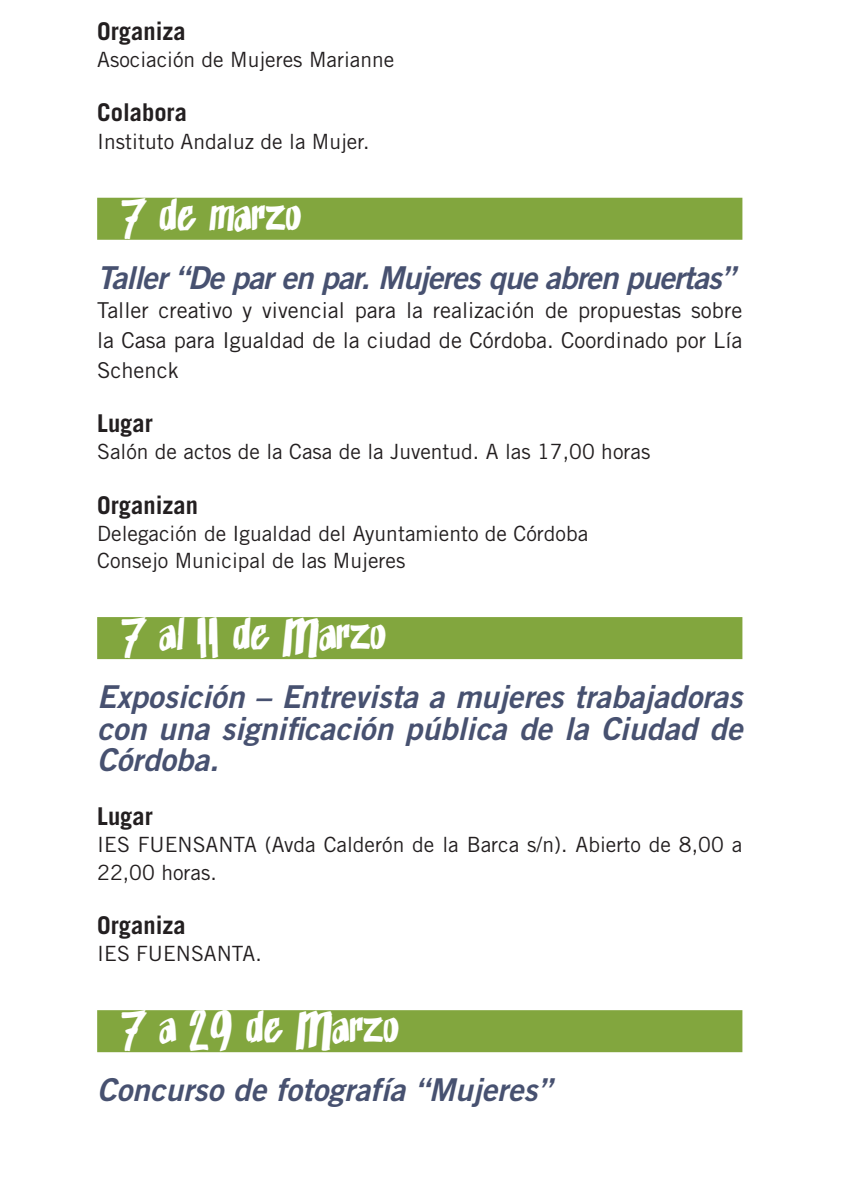
<style>
.page{position:relative;width:841px;height:1192px;background:#fff}
.page>*{position:absolute;margin:0;border:0;box-sizing:border-box;transform-origin:0 0}
.t1{font:45.5px "Exito Free Hand";color:#fff}
.t2{font:31.5px/31.5px "Trade Gothic LT Std Bd 2 Obl";color:#475170;text-align:justify}
.t3{font:31.5px "Trade Gothic LT Std Bd 2 Obl";letter-spacing:-.03em;color:#475170}
.t4{font:700 24.5px "Trade Gothic LT Std";color:#231f20}
.t5{font:21.88px/29.8px "Trade Gothic LT Std";color:#231f20;text-align:justify}
.t6{font:21px/27.1px "Trade Gothic LT Std";color:#231f20}
</style>
<div class="page">
<div style="left:97px;top:198px;width:645px;height:42px;background:#82a63e"></div>
<div style="left:97px;top:617px;width:645px;height:42px;background:#82a63e"></div>
<div style="left:97px;top:1010px;width:645px;height:42px;background:#82a63e"></div>
<p class="t4" style="left:97px;top:16px;width:90px">Organiza</p>
<p class="t6" style="left:97px;top:46px;width:298px">Asociación de Mujeres Marianne</p>
<p class="t4" style="left:97px;top:98px;width:91px">Colabora</p>
<p class="t6" style="left:97px;top:127px;width:274px">Instituto Andaluz de la Mujer.</p>
<h1 class="t1" style="left:122px;top:195px;width:181px">7 de marzo</h1>
<h2 class="t3" style="left:97px;top:258px;width:639px">Taller “De par en par. Mujeres que abren puertas”</h2>
<p class="t5" style="left:97px;top:295px;width:646px">Taller creativo y vivencial para la realización de propuestas sobre la Casa para Igualdad de la ciudad de Córdoba. Coordinado por Lía Schenck</p>
<p class="t4" style="left:97px;top:408px;width:57px">Lugar</p>
<p class="t6" style="left:97px;top:438px;width:554px">Salón de actos de la Casa de la Juventud. A las 17,00 horas</p>
<p class="t4" style="left:97px;top:490px;width:102px">Organizan</p>
<p class="t6" style="left:97px;top:519px;width:492px">Delegación de Igualdad del Ayuntamiento de Córdoba<br>Consejo Municipal de las Mujeres</p>
<h1 class="t1" style="left:122px;top:614px;width:265px">7 al 11 de Marzo</h1>
<h2 class="t2" style="left:97px;top:681px;width:646px">Exposición – Entrevista a mujeres trabajadoras con una significación pública de la Ciudad de Córdoba.</h2>
<p class="t4" style="left:97px;top:801px;width:57px">Lugar</p>
<p class="t6" style="left:97px;top:831px;width:646px">IES FUENSANTA (Avda Calderón de la Barca s/n). Abierto de 8,00 a<br>22,00 horas.</p>
<p class="t4" style="left:97px;top:910px;width:90px">Organiza</p>
<p class="t6" style="left:97px;top:939px;width:166px">IES FUENSANTA.</p>
<h1 class="t1" style="left:122px;top:1007px;width:279px">7 a 29 de Marzo</h1>
<h2 class="t2" style="left:97px;top:1074px;width:456px">Concurso de fotografía “Mujeres”</h2>
</div>
